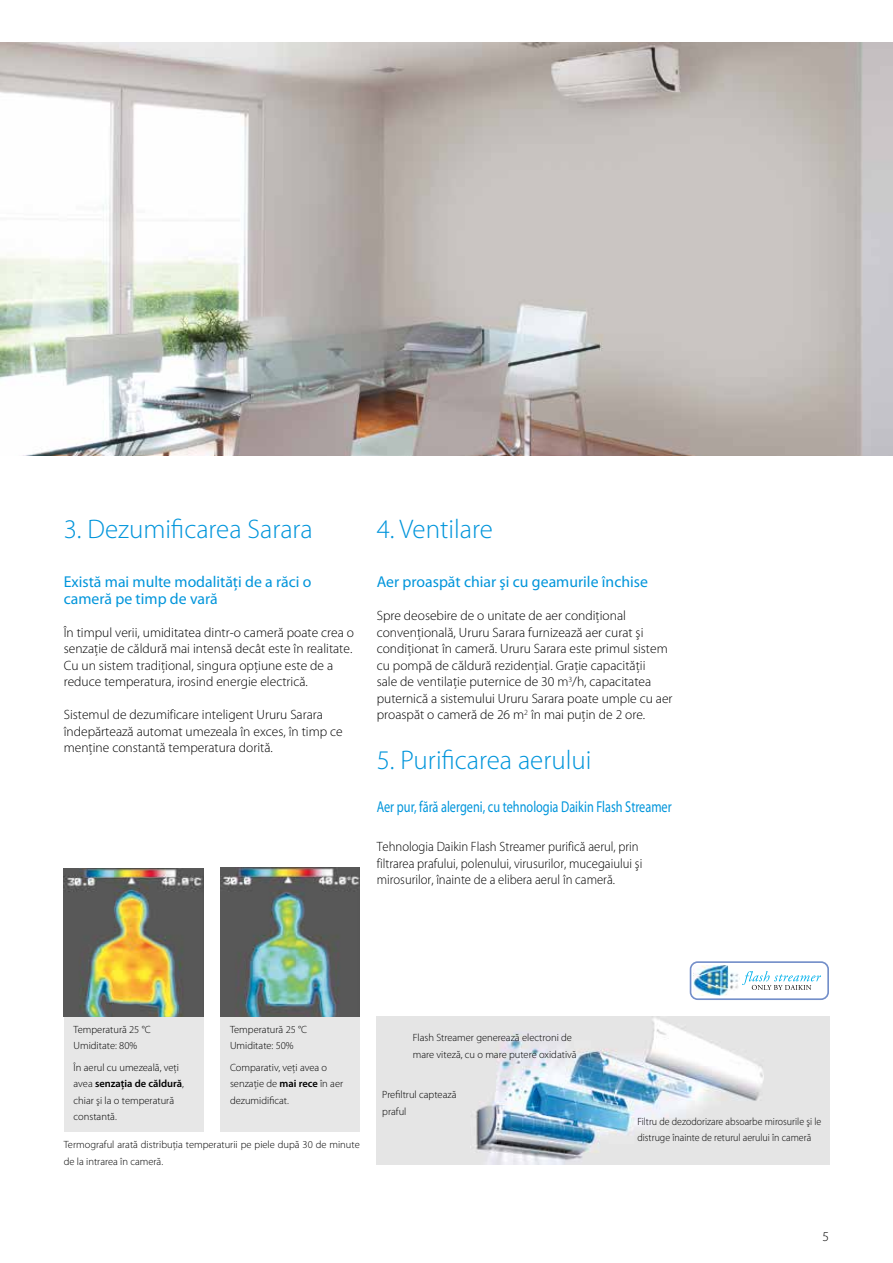
<style>
.page{position:relative;width:893px;height:1263px;background:#fff}
.page>*{position:absolute;margin:0;border:0;box-sizing:border-box;transform-origin:0 0}
.t1{font:300 27px "Myriad Pro";color:#0095db}
.t2{font:15.75px/16.5px "Myriad Pro";color:#0095db}
.t3{font:15.75px "Myriad Pro";color:#0095db;scale:.78 1}
.t4{font:300 13.5px/16.5px "Myriad Pro";color:#000}
.t5{font:300 13.5px/16.5px "Myriad Pro";color:#000;scale:.94 1}
.t6{font:300 10.5px/16.5px "Myriad Pro";color:#000}
.t7{font:300 10.5px/16.5px "Myriad Pro";color:#000;scale:.95 1}
.s1{font-weight:600}
</style>
<div class="page">
<img style="left:0;top:43px;width:893px;height:412px">
<div style="left:64px;top:1000px;width:139px;height:132px;background:#e7e7e7"></div>
<div style="left:220px;top:1000px;width:140px;height:132px;background:#e7e7e7"></div>
<img style="left:220px;top:868px;width:140px;height:148px">
<div style="left:690px;top:961px;width:139px;height:39px;border:2px solid #748fc9;border-radius:7px"></div>
<svg style="left:742px;top:971px;width:79px;height:19px"></svg>
<img style="left:694px;top:965px;width:46px;height:30px">
<img style="left:377px;top:1016px;width:452px;height:149px">
<img style="left:64px;top:868px;width:139px;height:148px">
<h1 class="t1" style="left:64px;top:514px;width:251px">3. Dezumificarea Sarara</h1>
<p class="t2" style="left:64px;top:573px;width:249px">Există mai multe modalităţi de a răci o cameră pe timp de vară</p>
<p class="t4" style="left:64px;top:624px;width:292px">În timpul verii, umiditatea dintr-o cameră poate crea o senzaţie de căldură mai intensă decât este în realitate.<br>Cu un sistem tradiţional, singura opţiune este de a reduce temperatura, irosind energie electrică.</p>
<p class="t4" style="left:64px;top:706px;width:280px">Sistemul de dezumificare inteligent Ururu Sarara îndepărtează automat umezeala în exces, în timp ce menţine constantă temperatura dorită.</p>
<h1 class="t1" style="left:377px;top:514px;width:118px">4. Ventilare</h1>
<p class="t2" style="left:377px;top:573px;width:273px">Aer proaspăt chiar şi cu geamurile închise</p>
<p class="t4" style="left:377px;top:607px;width:297px">Spre deosebire de o unitate de aer condiţional convenţională, Ururu Sarara furnizează aer curat şi condiţionat în cameră. Ururu Sarara este primul sistem cu pompă de căldură rezidenţial. Graţie capacităţii<br>sale de ventilaţie puternice de 30 m<sup>3</sup>/h, capacitatea puternică a sistemului Ururu Sarara poate umple cu aer proaspăt o cameră de 26 m<sup>2</sup> în mai puţin de 2 ore.</p>
<h1 class="t1" style="left:377px;top:745px;width:216px">5. Purificarea aerului</h1>
<p class="t3" style="left:377px;top:797px;width:380px">Aer pur, fără alergeni, cu tehnologia Daikin Flash Streamer</p>
<p class="t5" style="left:377px;top:838px;width:284px">Tehnologia Daikin Flash Streamer purifică aerul, prin filtrarea prafului, polenului, virusurilor, mucegaiului şi mirosurilor, înainte de a elibera aerul în cameră.</p>
<p class="t6" style="left:74px;top:1021px;width:79px">Temperatură 25 °C<br>Umiditate: 80%</p>
<p class="t6" style="left:230px;top:1021px;width:79px">Temperatură 25 °C<br>Umiditate: 50%</p>
<p class="t6" style="left:74px;top:1059px;width:112px">În aerul cu umezeală, veţi avea <span class="s1">senzaţia de căldură</span>, chiar şi la o temperatură constantă.</p>
<p class="t6" style="left:230px;top:1059px;width:115px">Comparativ, veţi avea o senzaţie de <span class="s1">mai rece</span> în aer dezumidificat.</p>
<p class="t6" style="left:64px;top:1136px;width:297px">Termograful arată distribuţia temperaturii pe piele după 30 de minute de la intrarea în cameră.</p>
<p class="t6" style="left:413px;top:1030px;width:165px">Flash Streamer generează electroni de mare viteză, cu o mare putere oxidativă</p>
<p class="t6" style="left:382px;top:1087px;width:76px">Prefiltrul captează praful</p>
<p class="t7" style="left:637px;top:1113px;width:195px">Filtru de dezodorizare absoarbe mirosurile şi le distruge înainte de returul aerului în cameră</p>
<p class="t4" style="left:823px;top:1228px;width:8px">5</p>
</div>
